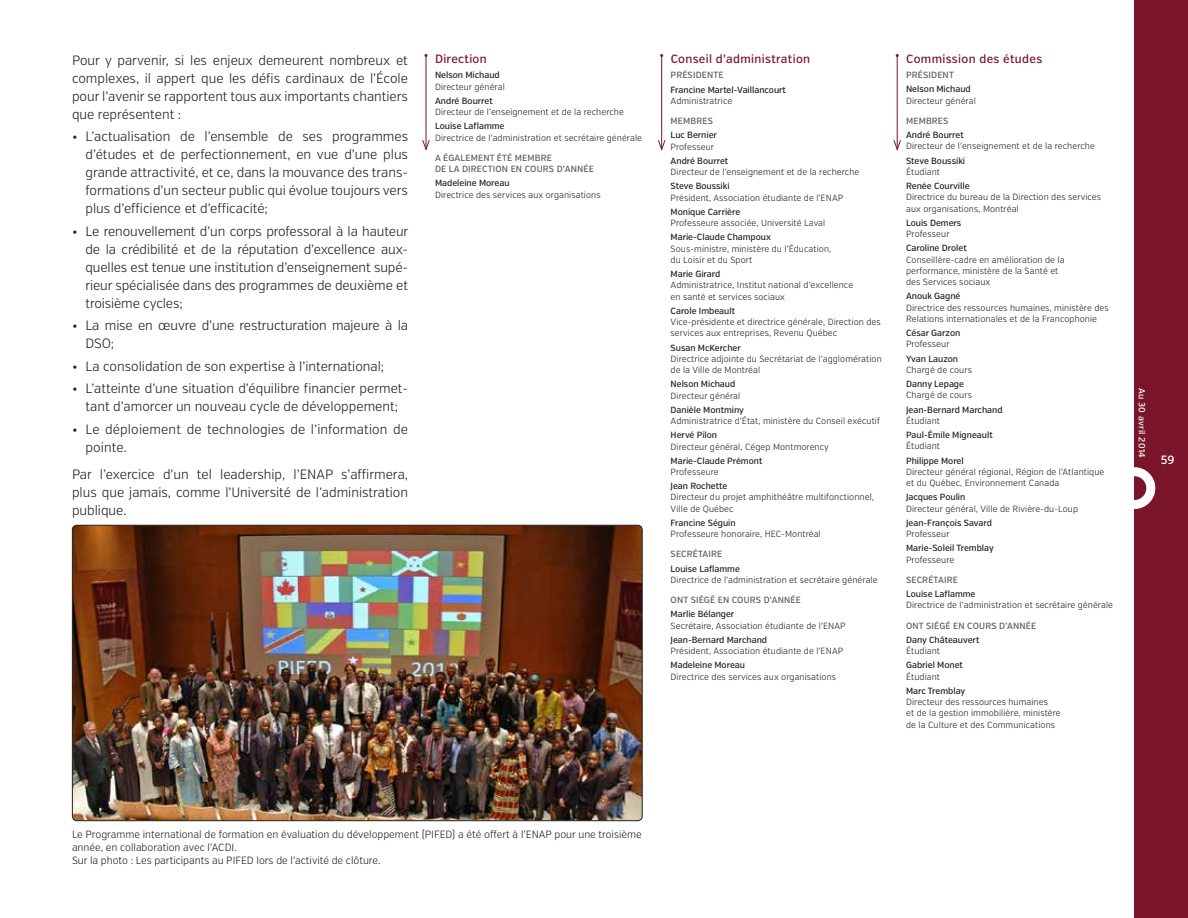
<style>
.page{position:relative;width:1188px;height:918px;background:#fff}
.page>*{position:absolute;margin:0;border:0;box-sizing:border-box;transform-origin:0 0}
.t1{font:300 13.5px/18px "Verb Cond";color:#20221d;text-align:justify}
.t2{font:500 12px "Verb Cond";letter-spacing:.03em;color:#7a152a}
.t3{font:500 12px "Verb Cond";color:#fff}
.t4{font:300 10.5px/12.8px "Verb Cond";color:#20221d}
.t5{font:300 9px/11.2px "Verb Cond";letter-spacing:.01em;color:#20221d}
.t6{font:500 9px "Verb Cond";color:#20221d}
.t7{font:500 9px/11.2px "Verb Cond";letter-spacing:.015em;color:#5f5c5c}
.t8{font:500 9px "Verb Cond";letter-spacing:.03em;color:#fff}
</style>
<div class="page">
<hr style="left:426px;top:55px;width:1px;height:94px;background:#7a152a">
<svg style="left:422px;top:139px;width:8px;height:12px"></svg>
<hr style="left:661px;top:56px;width:1px;height:93px;background:#7a152a">
<svg style="left:658px;top:139px;width:8px;height:12px"></svg>
<hr style="left:897px;top:56px;width:1px;height:93px;background:#7a152a">
<svg style="left:893px;top:139px;width:8px;height:12px"></svg>
<img style="left:72px;top:525px;width:569px;height:296px">
<div style="left:72px;top:525px;width:571px;height:296px;border:1px solid #20221d;border-radius:4px"></div>
<div style="left:1134px;top:0;width:54px;height:918px;background:#7a152a"></div>
<div style="left:1113px;top:467px;width:42px;height:42px;border:9px solid #fff;border-radius:50%"></div>
<h1 class="t1" style="left:72px;top:51px;width:338px">Pour y parvenir, si les enjeux demeurent nombreux et complexes, il appert que les défis cardinaux de l’École pour l’avenir se rapportent tous aux importants chantiers que représentent :</h1>
<p class="t1" style="left:86px;top:128px;width:324px;text-indent:-14px">• L’actualisation de l’ensemble de ses programmes d’études et de perfectionnement, en vue d’une plus grande attractivité, et ce, dans la mouvance des trans&shy;formations d’un secteur public qui évolue toujours vers plus d’efficience et d’efficacité;</p>
<p class="t1" style="left:86px;top:222px;width:324px;text-indent:-14px">• Le renouvellement d’un corps professoral à la hauteur de la crédibilité et de la réputation d’excellence aux&shy;quelles est tenue une institution d’enseignement supé&shy;rieur spécialisée dans des programmes de deuxième et troisième cycles;</p>
<h1 class="t1" style="left:86px;top:317px;width:324px;text-indent:-14px">• La mise en œuvre d’une restructuration majeure à la<br>DSO;</h1>
<h1 class="t1" style="left:72px;top:357px;width:314px">• La consolidation de son expertise à l’international;</h1>
<h1 class="t1" style="left:72px;top:380px;width:338px;text-align:center">• L’atteinte d’une situation d’équilibre financier permet&shy;tant d’amorcer un nouveau cycle de développement;</h1>
<h1 class="t1" style="left:86px;top:420px;width:324px;text-indent:-14px">• Le déploiement de technologies de l’information de pointe.</h1>
<h1 class="t1" style="left:72px;top:465px;width:338px">Par l’exercice d’un tel leadership, l’ENAP s’affirmera, plus que jamais, comme l’Université de l’administration publique.</h1>
<h2 class="t2" style="left:435px;top:51px;width:53px">Direction</h2>
<h2 class="t2" style="left:671px;top:51px;width:141px">Conseil d’administration</h2>
<h2 class="t2" style="left:906px;top:51px;width:138px">Commission des études</h2>
<p class="t6" style="left:435px;top:70px;width:66px">Nelson Michaud</p>
<p class="t5" style="left:435px;top:81px;width:71px">Directeur général</p>
<p class="t6" style="left:435px;top:95px;width:59px">André Bourret</p>
<p class="t5" style="left:435px;top:106px;width:190px">Directeur de l’enseignement et de la recherche</p>
<p class="t6" style="left:435px;top:121px;width:71px">Louise Laflamme</p>
<p class="t5" style="left:435px;top:132px;width:209px">Directrice de l’administration et secrétaire générale</p>
<p class="t7" style="left:435px;top:152px;width:160px">A ÉGALEMENT ÉTÉ MEMBRE<br>DE LA DIRECTION EN COURS D’ANNÉE</p>
<p class="t6" style="left:435px;top:178px;width:76px">Madeleine Moreau</p>
<p class="t5" style="left:435px;top:189px;width:167px">Directrice des services aux organisations</p>
<p class="t7" style="left:671px;top:70px;width:55px">PRÉSIDENTE</p>
<p class="t6" style="left:671px;top:84px;width:117px">Francine Martel-Vaillancourt</p>
<p class="t5" style="left:671px;top:95px;width:63px">Administratrice</p>
<p class="t7" style="left:671px;top:115px;width:44px">MEMBRES</p>
<p class="t6" style="left:671px;top:130px;width:48px">Luc Bernier</p>
<p class="t5" style="left:671px;top:141px;width:45px">Professeur</p>
<p class="t6" style="left:671px;top:155px;width:59px">André Bourret</p>
<p class="t5" style="left:671px;top:166px;width:190px">Directeur de l’enseignement et de la recherche</p>
<p class="t6" style="left:671px;top:181px;width:61px">Steve Boussiki</p>
<p class="t5" style="left:671px;top:192px;width:174px">Président, Association étudiante de l’ENAP</p>
<p class="t6" style="left:671px;top:206px;width:71px">Monique Carrière</p>
<p class="t5" style="left:671px;top:217px;width:156px">Professeure associée, Université Laval</p>
<p class="t6" style="left:671px;top:232px;width:102px">Marie-Claude Champoux</p>
<p class="t5" style="left:671px;top:243px;width:162px">Sous-ministre, ministère du l’Éducation, du Loisir et du Sport</p>
<p class="t6" style="left:671px;top:268px;width:51px">Marie Girard</p>
<p class="t5" style="left:671px;top:280px;width:184px">Administratrice, Institut national d’excellence en santé et services sociaux</p>
<p class="t6" style="left:671px;top:305px;width:66px">Carole Imbeault</p>
<p class="t5" style="left:671px;top:316px;width:212px">Vice-présidente et directrice générale, Direction des services aux entreprises, Revenu Québec</p>
<p class="t6" style="left:671px;top:342px;width:72px">Susan McKercher</p>
<p class="t5" style="left:671px;top:353px;width:213px">Directrice adjointe du Secrétariat de l’agglomération de la Ville de Montréal</p>
<p class="t6" style="left:671px;top:379px;width:66px">Nelson Michaud</p>
<p class="t5" style="left:671px;top:390px;width:71px">Directeur général</p>
<p class="t6" style="left:671px;top:404px;width:75px">Danièle Montminy</p>
<p class="t5" style="left:671px;top:415px;width:211px">Administratrice d’État, ministère du Conseil exécutif</p>
<p class="t6" style="left:671px;top:430px;width:48px">Hervé Pilon</p>
<p class="t5" style="left:671px;top:441px;width:160px">Directeur général, Cégep Montmorency</p>
<p class="t6" style="left:671px;top:455px;width:93px">Marie-Claude Prémont</p>
<p class="t5" style="left:671px;top:466px;width:50px">Professeure</p>
<p class="t6" style="left:671px;top:481px;width:58px">Jean Rochette</p>
<p class="t5" style="left:671px;top:492px;width:205px">Directeur du projet amphithéâtre multifonctionnel,<br>Ville de Québec</p>
<p class="t6" style="left:671px;top:517px;width:67px">Francine Séguin</p>
<p class="t5" style="left:671px;top:529px;width:152px">Professeure honoraire, HEC-Montréal</p>
<p class="t7" style="left:671px;top:549px;width:53px">SECRÉTAIRE</p>
<p class="t6" style="left:671px;top:563px;width:71px">Louise Laflamme</p>
<p class="t5" style="left:671px;top:574px;width:209px">Directrice de l’administration et secrétaire générale</p>
<p class="t7" style="left:671px;top:595px;width:132px">ONT SIÉGÉ EN COURS D’ANNÉE</p>
<p class="t6" style="left:671px;top:609px;width:65px">Marlie Bélanger</p>
<p class="t5" style="left:671px;top:620px;width:177px">Secrétaire, Association étudiante de l’ENAP</p>
<p class="t6" style="left:671px;top:634px;width:98px">Jean-Bernard Marchand</p>
<p class="t5" style="left:671px;top:646px;width:174px">Président, Association étudiante de l’ENAP</p>
<p class="t6" style="left:671px;top:660px;width:76px">Madeleine Moreau</p>
<p class="t5" style="left:671px;top:671px;width:167px">Directrice des services aux organisations</p>
<p class="t7" style="left:906px;top:70px;width:49px">PRÉSIDENT</p>
<p class="t6" style="left:906px;top:84px;width:66px">Nelson Michaud</p>
<p class="t5" style="left:906px;top:95px;width:71px">Directeur général</p>
<p class="t7" style="left:906px;top:115px;width:44px">MEMBRES</p>
<p class="t6" style="left:906px;top:130px;width:59px">André Bourret</p>
<p class="t5" style="left:906px;top:141px;width:190px">Directeur de l’enseignement et de la recherche</p>
<p class="t6" style="left:906px;top:155px;width:61px">Steve Boussiki</p>
<p class="t5" style="left:906px;top:166px;width:36px">Étudiant</p>
<p class="t6" style="left:906px;top:181px;width:65px">Renée Courville</p>
<p class="t5" style="left:906px;top:192px;width:197px">Directrice du bureau de la Direction des services aux organisations, Montréal</p>
<p class="t6" style="left:906px;top:217px;width:57px">Louis Demers</p>
<p class="t5" style="left:906px;top:229px;width:45px">Professeur</p>
<p class="t6" style="left:906px;top:243px;width:62px">Caroline Drolet</p>
<p class="t5" style="left:906px;top:254px;width:160px">Conseillère-cadre en amélioration de la performance, ministère de la Santé et des Services sociaux</p>
<p class="t6" style="left:906px;top:291px;width:56px">Anouk Gagné</p>
<p class="t5" style="left:906px;top:302px;width:204px">Directrice des ressources humaines, ministère des<br>Relations internationales et de la Francophonie</p>
<p class="t6" style="left:906px;top:328px;width:56px">César Garzon</p>
<p class="t5" style="left:906px;top:339px;width:45px">Professeur</p>
<p class="t6" style="left:906px;top:353px;width:53px">Yvan Lauzon</p>
<p class="t5" style="left:906px;top:364px;width:67px">Chargé de cours</p>
<p class="t6" style="left:906px;top:379px;width:59px">Danny Lepage</p>
<p class="t5" style="left:906px;top:390px;width:67px">Chargé de cours</p>
<p class="t6" style="left:906px;top:404px;width:98px">Jean-Bernard Marchand</p>
<p class="t5" style="left:906px;top:415px;width:36px">Étudiant</p>
<p class="t6" style="left:906px;top:430px;width:88px">Paul-Émile Migneault</p>
<p class="t5" style="left:906px;top:441px;width:36px">Étudiant</p>
<p class="t6" style="left:906px;top:455px;width:59px">Philippe Morel</p>
<p class="t5" style="left:906px;top:466px;width:200px">Directeur général régional, Région de l’Atlantique et du Québec, Environnement Canada</p>
<p class="t6" style="left:906px;top:492px;width:61px">Jacques Poulin</p>
<p class="t5" style="left:906px;top:503px;width:173px">Directeur général, Ville de Rivière-du-Loup</p>
<p class="t6" style="left:906px;top:517px;width:87px">Jean-François Savard</p>
<p class="t5" style="left:906px;top:529px;width:45px">Professeur</p>
<p class="t6" style="left:906px;top:543px;width:89px">Marie-Soleil Tremblay</p>
<p class="t5" style="left:906px;top:554px;width:50px">Professeure</p>
<p class="t7" style="left:906px;top:574px;width:53px">SECRÉTAIRE</p>
<p class="t6" style="left:906px;top:589px;width:71px">Louise Laflamme</p>
<p class="t5" style="left:906px;top:600px;width:209px">Directrice de l’administration et secrétaire générale</p>
<p class="t7" style="left:906px;top:620px;width:132px">ONT SIÉGÉ EN COURS D’ANNÉE</p>
<p class="t6" style="left:906px;top:634px;width:75px">Dany Châteauvert</p>
<p class="t5" style="left:906px;top:646px;width:36px">Étudiant</p>
<p class="t6" style="left:906px;top:660px;width:58px">Gabriel Monet</p>
<p class="t5" style="left:906px;top:671px;width:36px">Étudiant</p>
<p class="t6" style="left:906px;top:685px;width:61px">Marc Tremblay</p>
<p class="t5" style="left:906px;top:697px;width:156px">Directeur des ressources humaines<br>et de la gestion immobilière, ministère de la Culture et des Communications</p>
<p class="t8" style="left:1147px;top:388px;width:71px;rotate:90deg">Au 30 avril 2014</p>
<h2 class="t3" style="left:1161px;top:452px;width:15px">59</h2>
<p class="t4" style="left:72px;top:829px;width:571px">Le Programme international de formation en évaluation du développement (PIFED) a été offert à l’ENAP pour une troisième année, en collaboration avec l’ACDI.<br>Sur la photo : Les participants au PIFED lors de l’activité de clôture.</p>
</div>
